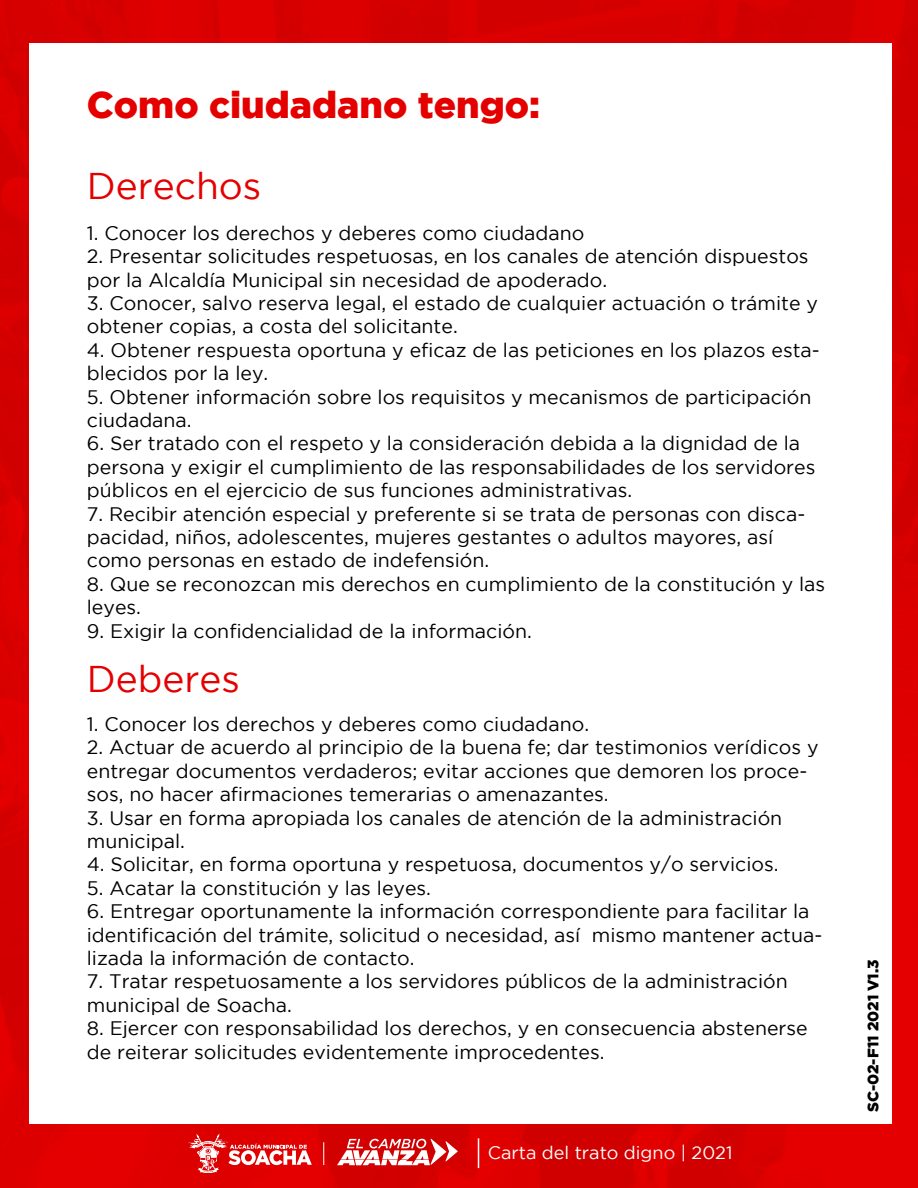
<style>
.page{position:relative;width:918px;height:1188px;background:#da0000}
.page>*{position:absolute;margin:0;border:0;box-sizing:border-box;transform-origin:0 0}
.t1{font:900 37.2px "Gotham";color:#e50000}
.t2{font:37.2px "Gotham";color:#e50000}
.t3{font:19.5px/23.4px "Gotham";color:#000}
.t4{font:18px "Gotham";color:#fff}
.t5{font:900 15.15px "Gotham";color:#000}
</style>
<div class="page">
<div style="left:29px;top:43px;width:863px;height:1081px;background:#fff"></div>
<svg style="left:337px;top:1139px;width:121px;height:26px"></svg>
<svg style="left:189px;top:1134px;width:123px;height:39px"></svg>
<hr style="left:478px;top:1138px;width:1px;height:30px;background:#fff">
<h1 class="t1" style="left:87px;top:84px;width:455px">Como ciudadano tengo:</h1>
<h1 class="t2" style="left:87px;top:165px;width:176px">Derechos</h1>
<p class="t3" style="left:87px;top:221px;width:499px">1. Conocer los derechos y deberes como ciudadano</p>
<p class="t3" style="left:87px;top:244px;width:723px">2. Presentar solicitudes respetuosas, en los canales de atención dispuestos por la Alcaldía Municipal sin necesidad de apoderado.</p>
<p class="t3" style="left:87px;top:291px;width:733px">3. Conocer, salvo reserva legal, el estado de cualquier actuación o trámite y obtener copias, a costa del solicitante.</p>
<p class="t3" style="left:87px;top:338px;width:735px">4. Obtener respuesta oportuna y eficaz de las peticiones en los plazos esta&shy;blecidos por la ley.</p>
<p class="t3" style="left:87px;top:385px;width:726px">5. Obtener información sobre los requisitos y mecanismos de participación ciudadana.</p>
<p class="t3" style="left:87px;top:431px;width:730px">6. Ser tratado con el respeto y la consideración debida a la dignidad de la persona y exigir el cumplimiento de las responsabilidades de los servidores públicos en el ejercicio de sus funciones administrativas.</p>
<p class="t3" style="left:87px;top:502px;width:720px">7. Recibir atención especial y preferente si se trata de personas con disca&shy;pacidad, niños, adolescentes, mujeres gestantes o adultos mayores, así como personas en estado de indefensión.</p>
<p class="t3" style="left:87px;top:572px;width:740px">8. Que se reconozcan mis derechos en cumplimiento de la constitución y las leyes.</p>
<p class="t3" style="left:87px;top:619px;width:447px">9. Exigir la confidencialidad de la información.</p>
<h1 class="t2" style="left:87px;top:658px;width:155px">Deberes</h1>
<p class="t3" style="left:87px;top:712px;width:504px">1. Conocer los derechos y deberes como ciudadano.</p>
<p class="t3" style="left:87px;top:736px;width:733px">2. Actuar de acuerdo al principio de la buena fe; dar testimonios verídicos y entregar documentos verdaderos; evitar acciones que demoren los proce&shy;sos, no hacer afirmaciones temerarias o amenazantes.</p>
<p class="t3" style="left:87px;top:806px;width:697px">3. Usar en forma apropiada los canales de atención de la administración municipal.</p>
<p class="t3" style="left:87px;top:853px;width:693px">4. Solicitar, en forma oportuna y respetuosa, documentos y/o servicios.</p>
<p class="t3" style="left:87px;top:876px;width:346px">5. Acatar la constitución y las leyes.</p>
<p class="t3" style="left:87px;top:899px;width:737px">6. Entregar oportunamente la información correspondiente para facilitar la identificación del trámite, solicitud o necesidad, así mismo mantener actua&shy;lizada la información de contacto.</p>
<p class="t3" style="left:87px;top:970px;width:702px">7. Tratar respetuosamente a los servidores públicos de la administración municipal de Soacha.</p>
<p class="t3" style="left:87px;top:1016px;width:722px">8. Ejercer con responsabilidad los derechos, y en consecuencia abstenerse de reiterar solicitudes evidentemente improcedentes.</p>
<p class="t4" style="left:488px;top:1143px;width:246px">Carta del trato digno | 2021</p>
<p class="t5" style="left:863px;top:1112px;width:154px;rotate:-90deg">SC-02-F11 2021 V1.3</p>
</div>
